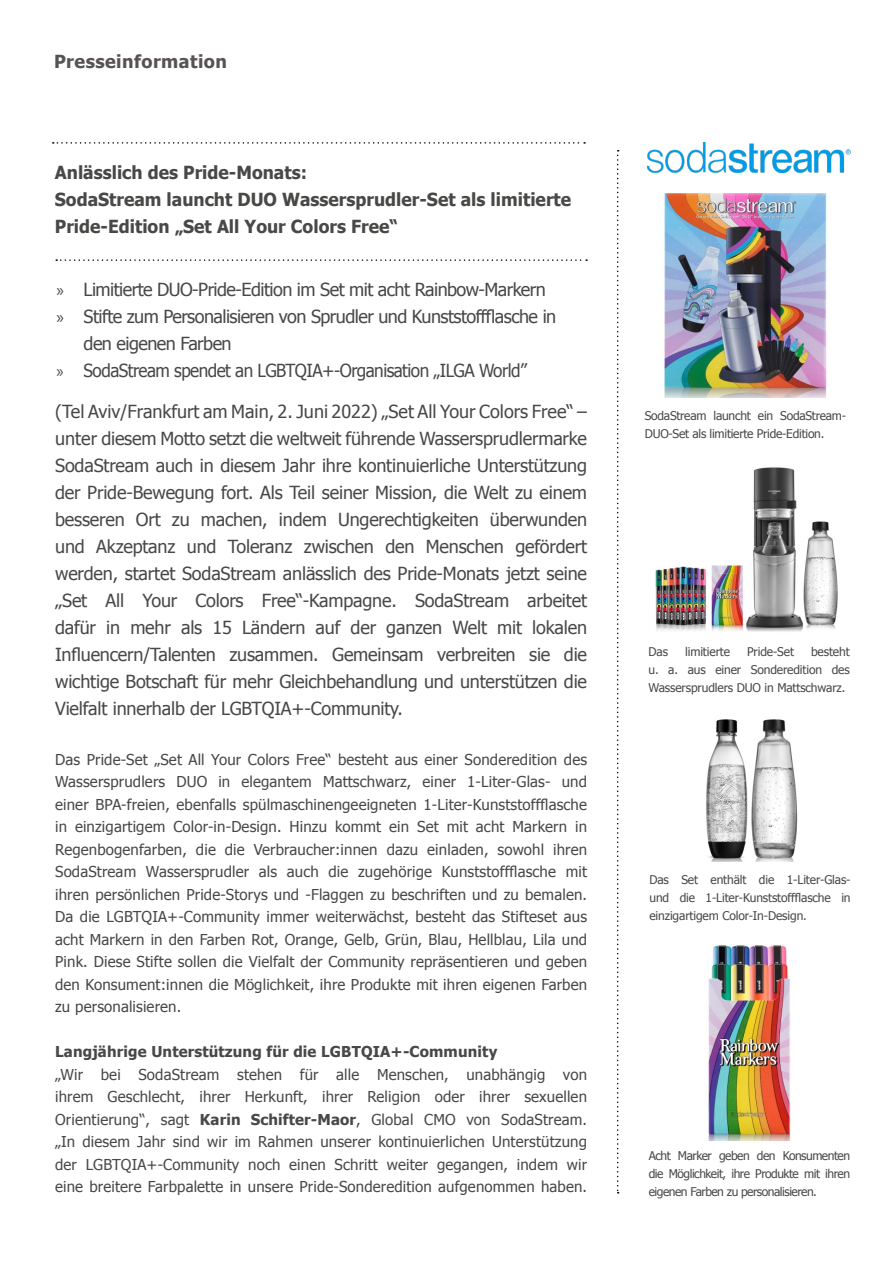
<style>
.page{position:relative;width:893px;height:1263px;background:#fff}
.page>*{position:absolute;margin:0;border:0;box-sizing:border-box;transform-origin:0 0}
.t1{font:18px/27px "Tahoma";letter-spacing:-.03em;color:#484847;text-align:justify}
.Liste{font:700 18px/27px "Tahoma";color:#484847}
.t2{font:18px "Tahoma";letter-spacing:-.03em;color:#484847;scale:.95 1}
.t3{font:700 18px "Tahoma";letter-spacing:.025em;color:#585353}
.t4{font:15px/22.5px "Tahoma";letter-spacing:.01em;color:#484847;text-align:justify}
.t5{font:700 15px "Tahoma";letter-spacing:.01em;color:#484847}
.t6{font:12px/18px "Tahoma";letter-spacing:-.02em;color:#484847;text-align:justify}
.s1{font-family:"Myriad Pro"}
.s2{font-weight:700}
</style>
<div class="page">
<svg style="left:53px;top:142px;width:532px;height:2px"></svg>
<svg style="left:56px;top:259px;width:531px;height:2px"></svg>
<svg style="left:617px;top:150px;width:2px;height:1043px"></svg>
<img style="left:647px;top:142px;width:204px;height:30px">
<img style="left:655px;top:467px;width:183px;height:165px">
<img style="left:664px;top:194px;width:163px;height:204px">
<img style="left:706px;top:719px;width:92px;height:143px">
<img style="left:708px;top:945px;width:83px;height:195px">
<p class="t3" style="left:54px;top:49px;width:175px">Presseinformation</p>
<p class="Liste" style="left:55px;top:158px;width:254px">Anlässlich des Pride-Monats:</p>
<p class="Liste" style="left:55px;top:185px;width:518px">SodaStream launcht DUO Wassersprudler-Set als limitierte<br>Pride-Edition „Set All Your Colors Free“</p>
<p class="t1" style="left:57px;top:275px;width:491px"><span class="s1">»</span> Limitierte DUO-Pride-Edition im Set mit acht Rainbow-Markern</p>
<p class="t1" style="left:84px;top:302px;width:474px;text-indent:-27px"><span class="s1">»</span> Stifte zum Personalisieren von Sprudler und Kunststoffflasche in den eigenen Farben</p>
<p class="t2" style="left:57px;top:358px;width:497px"><span class="s1">»</span> SodaStream spendet an LGBTQIA+-Organisation „ILGA World”</p>
<p class="t1" style="left:55px;top:397px;width:533px">(Tel Aviv/Frankfurt am Main, 2. Juni 2022) „Set All Your Colors Free“ – unter diesem Motto setzt die weltweit führende Wassersprudlermarke SodaStream auch in diesem Jahr ihre kontinuierliche Unterstützung der Pride-Bewegung fort. Als Teil seiner Mission, die Welt zu einem besseren Ort zu machen, indem Ungerechtigkeiten überwunden und Akzeptanz und Toleranz zwischen den Menschen gefördert werden, startet SodaStream anlässlich des Pride-Monats jetzt seine „Set All Your Colors Free“-Kampagne. SodaStream arbeitet dafür in mehr als 15 Ländern auf der ganzen Welt mit lokalen Influencern/Talenten zusammen. Gemeinsam verbreiten sie die wichtige Botschaft für mehr Gleichbehandlung und unterstützen die Vielfalt innerhalb der LGBTQIA+-Community.</p>
<p class="t4" style="left:55px;top:747px;width:533px">Das Pride-Set „Set All Your Colors Free“ besteht aus einer Sonderedition des Wassersprudlers DUO in elegantem Mattschwarz, einer 1-Liter-Glas- und einer BPA-freien, ebenfalls spülmaschinengeeigneten 1-Liter-Kunststoffflasche in einzigartigem Color-in-Design. Hinzu kommt ein Set mit acht Markern in Regenbogenfarben, die die Verbraucher:innen dazu einladen, sowohl ihren SodaStream Wassersprudler als auch die zugehörige Kunststoffflasche mit ihren persönlichen Pride-Storys und -Flaggen zu beschriften und zu bemalen.<br>Da die LGBTQIA+-Community immer weiterwächst, besteht das Stifteset aus acht Markern in den Farben Rot, Orange, Gelb, Grün, Blau, Hellblau, Lila und Pink. Diese Stifte sollen die Vielfalt der Community repräsentieren und geben den Konsument:innen die Möglichkeit, ihre Produkte mit ihren eigenen Farben zu personalisieren.</p>
<p class="t5" style="left:55px;top:1041px;width:444px">Langjährige Unterstützung für die LGBTQIA+-Community</p>
<p class="t4" style="left:55px;top:1062px;width:533px">„Wir bei SodaStream stehen für alle Menschen, unabhängig von ihrem Geschlecht, ihrer Herkunft, ihrer Religion oder ihrer sexuellen Orientierung“, sagt <span class="s2">Karin Schifter-Maor</span>, Global CMO von SodaStream. „In diesem Jahr sind wir im Rahmen unserer kontinuierlichen Unterstützung der LGBTQIA+-Community noch einen Schritt weiter gegangen, indem wir eine breitere Farbpalette in unsere Pride-Sonderedition aufgenommen haben.</p>
<p class="t6" style="left:645px;top:406px;width:203px">SodaStream launcht ein SodaStream-<br>DUO-Set als limitierte Pride-Edition.</p>
<p class="t6" style="left:648px;top:642px;width:203px;text-indent:163px">besteht u. a. aus einer Sonderedition des Wassersprudlers DUO in Mattschwarz.</p>
<p class="t6" style="left:648px;top:642px;width:21px">Das</p>
<p class="t6" style="left:685px;top:642px;width:46px">limitierte</p>
<p class="t6" style="left:747px;top:642px;width:48px">Pride-Set</p>
<p class="t6" style="left:649px;top:870px;width:203px">Das Set enthält die 1-Liter-Glas&shy;und die 1-Liter-Kunststoffflasche in einzigartigem Color-In-Design.</p>
<p class="t6" style="left:649px;top:1146px;width:203px">Acht Marker geben den Konsumenten die Möglichkeit, ihre Produkte mit ihren eigenen Farben zu personalisieren.</p>
</div>
